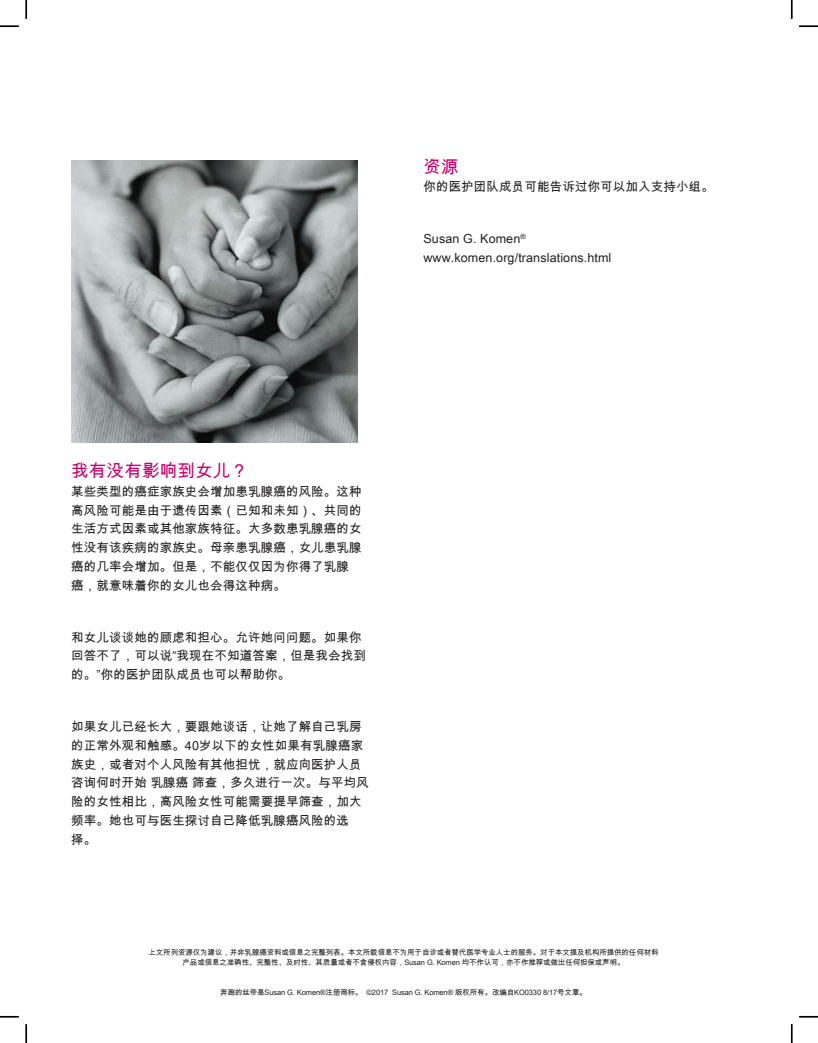
<style>
.page{position:relative;width:818px;height:1043px;background:#fff}
.page>*{position:absolute;margin:0;border:0;box-sizing:border-box;transform-origin:0 0}
.t1{font:17.5px "Arial Unicode MS";letter-spacing:.01em;color:#c6006f}
.t2{font:12.5px/18.8px "Arial Unicode MS";letter-spacing:.01em;color:#221f1f}
.t3{font:7.5px/10px "Arial Unicode MS";letter-spacing:-.015em;color:#221f1f;text-align:center}
</style>
<div class="page">
<img style="left:71px;top:160px;width:286px;height:282px">
<svg style="left:0;top:25px;width:19px;height:2px"></svg>
<svg style="left:799px;top:25px;width:19px;height:2px"></svg>
<svg style="left:0;top:1015px;width:19px;height:2px"></svg>
<svg style="left:799px;top:1015px;width:19px;height:2px"></svg>
<svg style="left:25px;top:0;width:2px;height:19px"></svg>
<svg style="left:25px;top:1024px;width:2px;height:18px"></svg>
<svg style="left:790px;top:0;width:2px;height:19px"></svg>
<svg style="left:790px;top:1024px;width:2px;height:18px"></svg>
<h1 class="t1" style="left:423px;top:154px;width:37px">资源</h1>
<p class="t2" style="left:423px;top:177px;width:292px">你的医护团队成员可能告诉过你可以加入支持小组。</p>
<p class="t2" style="left:423px;top:229px;width:189px">Susan G. Komen<sup>® </sup>www.komen.org/translations.html</p>
<h1 class="t1" style="left:71px;top:458px;width:178px">我有没有影响到女儿？</h1>
<p class="t2" style="left:71px;top:482px;width:292px">某些类型的癌症家族史会增加患乳腺癌的风险。这种高风险可能是由于遗传因素（已知和未知）、共同的生活方式因素或其他家族特征。大多数患乳腺癌的女性没有该疾病的家族史。母亲患乳腺癌，女儿患乳腺癌的几率会增加。但是，不能仅仅因为你得了乳腺癌，就意味着你的女儿也会得这种病。</p>
<p class="t2" style="left:71px;top:627px;width:296px">和女儿谈谈她的顾虑和担心。允许她问问题。如果你回答不了，可以说“我现在不知道答案，但是我会找到的。”你的医护团队成员也可以帮助你。</p>
<p class="t2" style="left:71px;top:717px;width:299px">如果女儿已经长大，要跟她谈话，让她了解自己乳房的正常外观和触感。40岁以下的女性如果有乳腺癌家族史，或者对个人风险有其他担忧，就应向医护人员咨询何时开始 乳腺癌 筛查，多久进行一次。与平均风险的女性相比，高风险女性可能需要提早筛查，加大频率。她也可与医生探讨自己降低乳腺癌风险的选<br>择。</p>
<p class="t3" style="left:148px;top:946px;width:511px">上文所列资源仅为建议，并非乳腺癌资料或信息之完整列表。本文所载信息不为用于自诊或者替代医学专业人士的服务。对于本文提及机构所提供的任何材料产品或信息之准确性、完整性、及时性、其质量或者不含侵权内容，Susan G. Komen 均不作认可，亦不作推荐或做出任何担保或声明。</p>
<p class="t3" style="left:220px;top:986px;width:368px">奔跑的丝带是Susan G. Komen®注册商标。 ©2017 Susan G. Komen® 版权所有。改编自KO0330 8/17号文章。</p>
</div>
